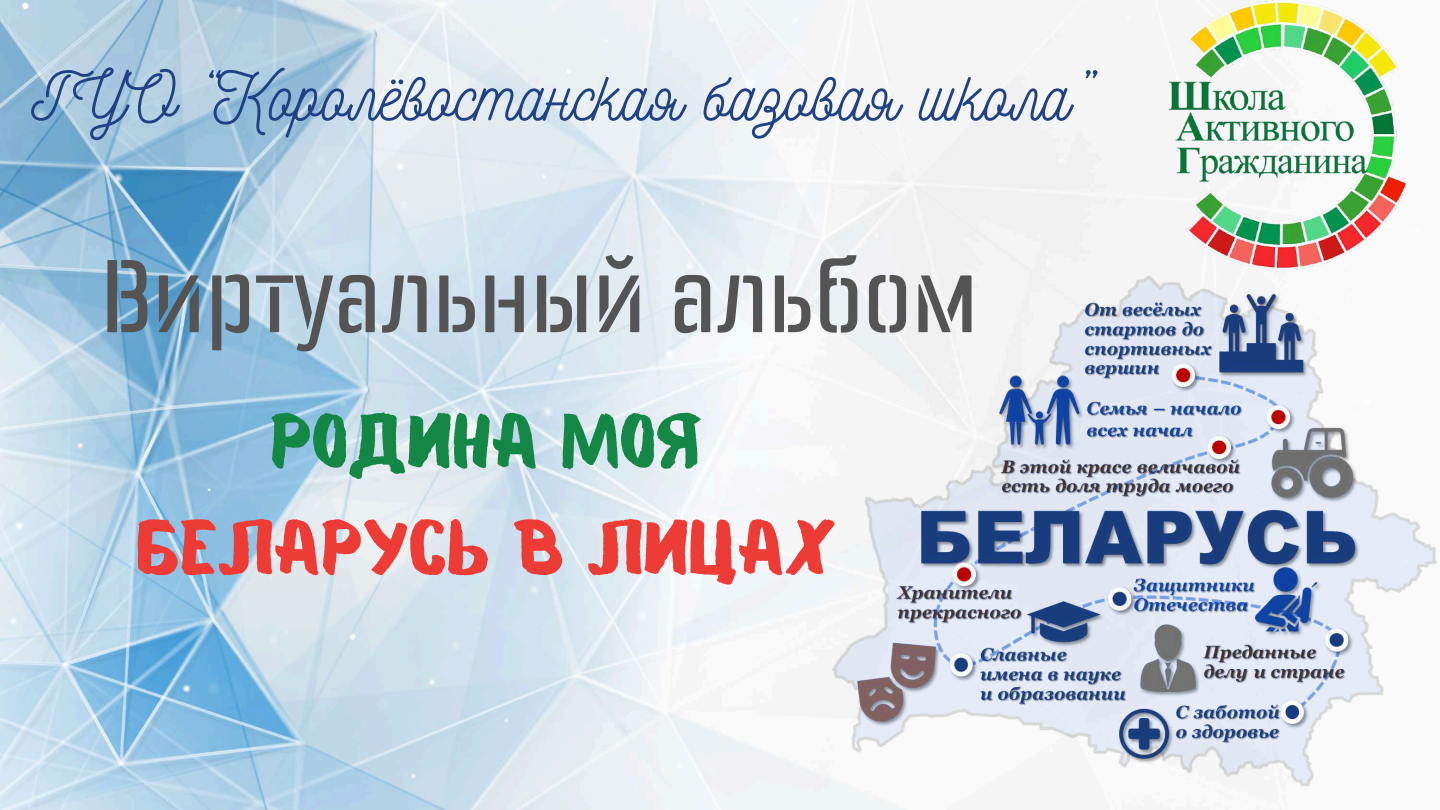
<style>
.page{position:relative;width:1440px;height:810px;background:#fff}
.page>*{position:absolute;margin:0;border:0;box-sizing:border-box;transform-origin:0 0}
.t1{font:105px "Panfleta Stencil";color:#545454}
.t2{font:76.2px "Balmy";color:#ed3c36}
.t3{font:76.2px "Balmy";color:#148747}
.t4{font:68.6px "Nickainley";color:#204285}
</style>
<div class="page">
<img style="left:0;top:0;width:1164px;height:810px">
<img style="left:827px;top:270px;width:610px;height:521px">
<img style="left:1168px;top:0;width:241px;height:270px">
<p class="t4" style="left:32px;top:52px;width:1058px">ГУО “Королёвостанская базовая школа”</p>
<h1 class="t1" style="left:100px;top:256px;width:880px">Виртуальный альбом</h1>
<p class="t3" style="left:270px;top:411px;width:435px">РОДИНА МОЯ</p>
<p class="t2" style="left:136px;top:518px;width:701px">БЕЛАРУСЬ В ЛИЦАХ</p>
</div>
